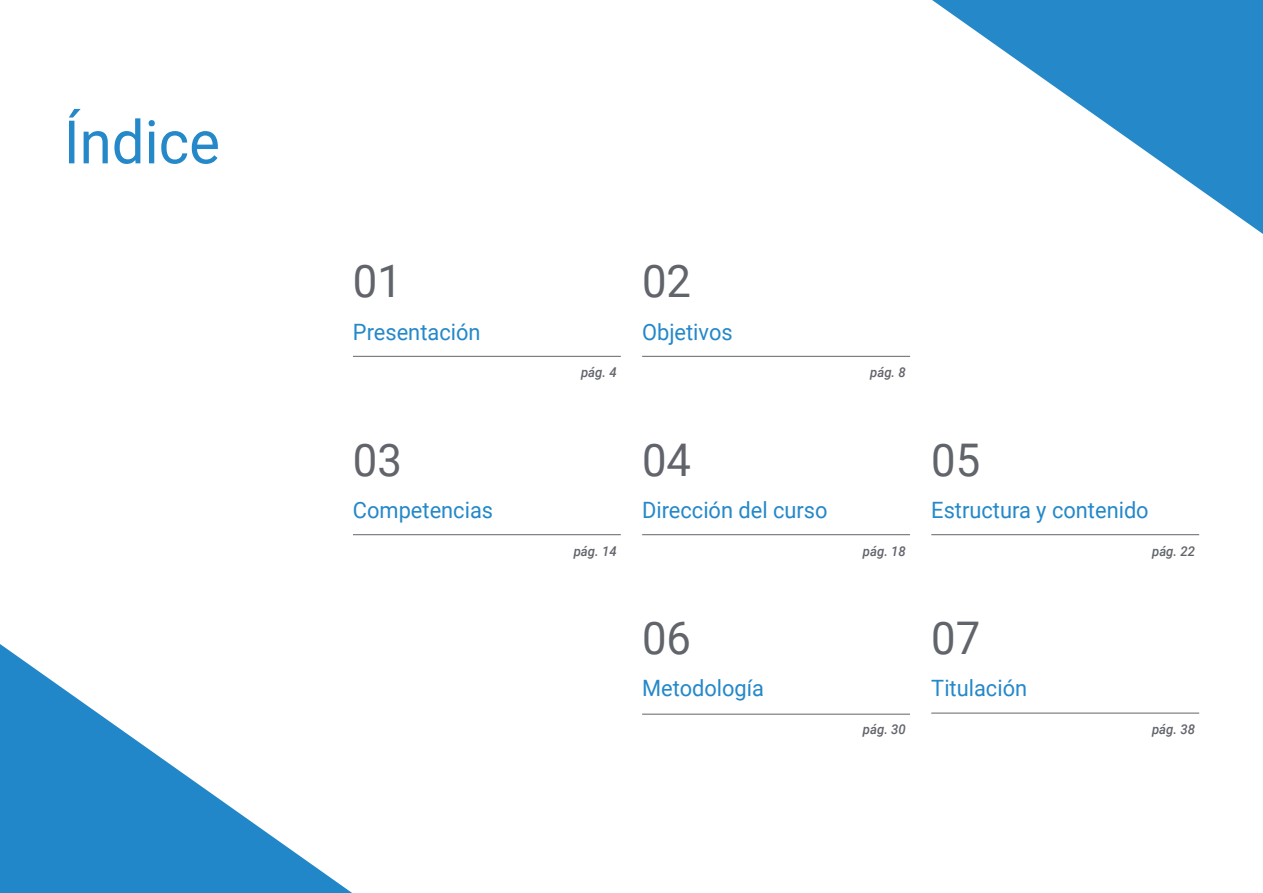
<style>
.page{position:relative;width:1263px;height:893px;background:#fff}
.page>*{position:absolute;margin:0;border:0;box-sizing:border-box;transform-origin:0 0}
.t1{font:60px "Roboto";color:#2488c9}
.t2{font:45px "Roboto";color:#61646a}
.t3{font:22.5px "Roboto";color:#2488c9}
.t4{font:italic 500 13.5px "Roboto";color:#61646a}
</style>
<div class="page">
<svg style="left:0;top:644px;width:352px;height:249px"></svg>
<svg style="left:932px;top:0;width:331px;height:234px"></svg>
<hr style="left:353px;top:356px;width:268px;height:1px;background:#61646a">
<hr style="left:931px;top:534px;width:268px;height:1px;background:#61646a">
<hr style="left:642px;top:356px;width:268px;height:1px;background:#61646a">
<hr style="left:353px;top:534px;width:268px;height:1px;background:#61646a">
<hr style="left:931px;top:713px;width:268px;height:1px;background:#61646a">
<hr style="left:642px;top:534px;width:268px;height:1px;background:#61646a">
<hr style="left:642px;top:714px;width:268px;height:1px;background:#61646a">
<h1 class="t1" style="left:64px;top:100px;width:158px">Índice</h1>
<h2 class="t2" style="left:353px;top:250px;width:51px">01</h2>
<h2 class="t2" style="left:642px;top:250px;width:51px">02</h2>
<p class="t3" style="left:353px;top:316px;width:129px">Presentación</p>
<h2 class="t2" style="left:353px;top:428px;width:51px">03</h2>
<p class="t4" style="left:581px;top:363px;width:37px">pág. 4</p>
<p class="t3" style="left:642px;top:316px;width:92px">Objetivos</p>
<h2 class="t2" style="left:642px;top:428px;width:51px">04</h2>
<p class="t4" style="left:870px;top:363px;width:37px">pág. 8</p>
<h2 class="t2" style="left:931px;top:428px;width:51px">05</h2>
<p class="t3" style="left:353px;top:494px;width:142px">Competencias</p>
<p class="t3" style="left:931px;top:494px;width:219px">Estructura y contenido</p>
<p class="t3" style="left:642px;top:494px;width:187px">Dirección del curso</p>
<p class="t4" style="left:574px;top:542px;width:44px">pág. 14</p>
<h2 class="t2" style="left:642px;top:607px;width:51px">06</h2>
<p class="t3" style="left:642px;top:673px;width:123px">Metodología</p>
<p class="t4" style="left:863px;top:542px;width:44px">pág. 18</p>
<p class="t4" style="left:863px;top:720px;width:44px">pág. 30</p>
<h2 class="t2" style="left:931px;top:607px;width:51px">07</h2>
<p class="t3" style="left:931px;top:672px;width:97px">Titulación</p>
<p class="t4" style="left:1152px;top:542px;width:44px">pág. 22</p>
<p class="t4" style="left:1152px;top:720px;width:44px">pág. 38</p>
</div>
